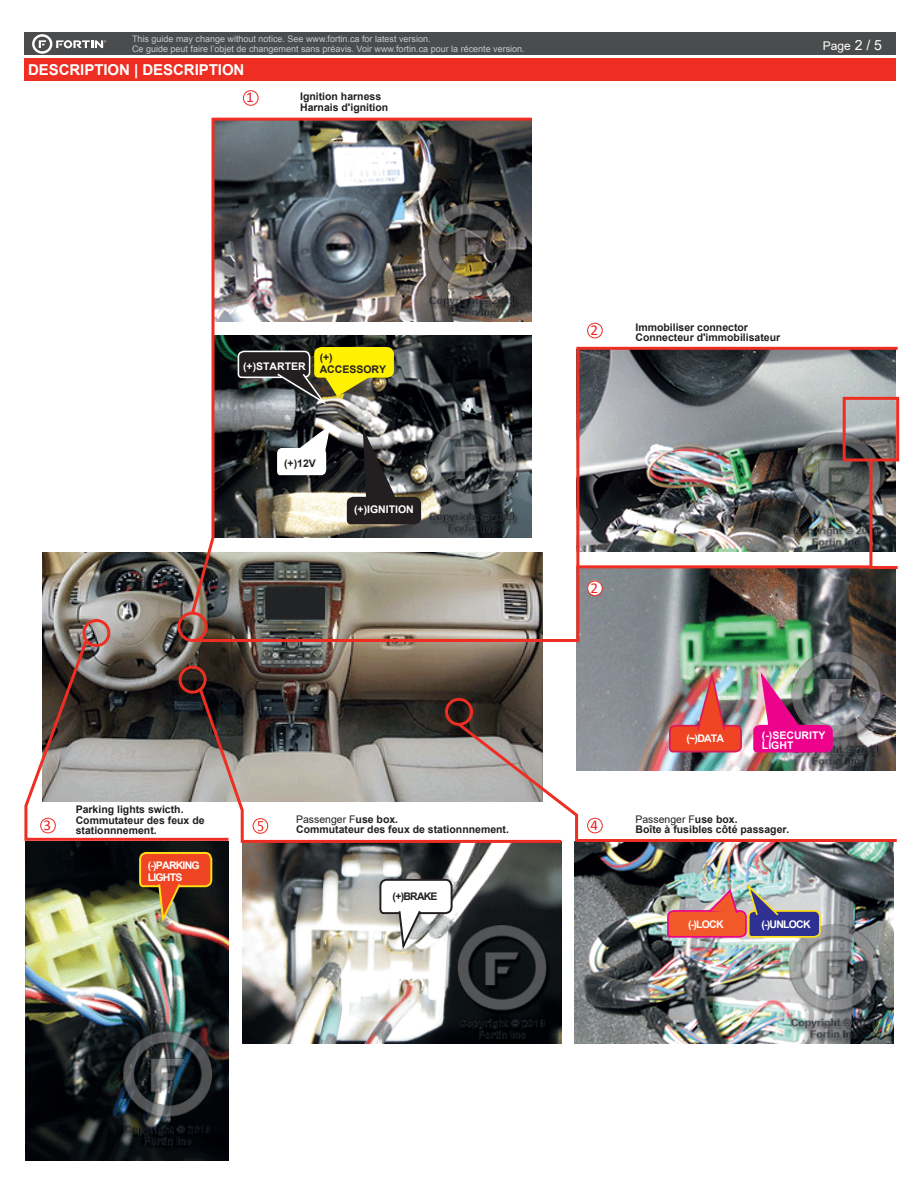
<style>
.page{position:relative;width:918px;height:1188px;background:#fff}
.page>*{position:absolute;margin:0;border:0;box-sizing:border-box;transform-origin:0 0}
.t1{font:700 15px "Arial";letter-spacing:-.005em;color:#fff}
.t2{font:15px "Calibri";color:#ee1d23}
.t3{font:12px "Arial";color:#fff}
.t4{font:700 10.5px/10.5px "Arial";color:#231f20}
.t5{font:700 10.5px/10.5px "Arial";color:#fff}
.t6{font:700 10.5px/12.6px "Arial";letter-spacing:-.075em;color:#fff}
.t7{font:9px/9.8px "Arial";color:#c7c8ca}
.s1{font-size:13.95px}
.s2{font-weight:400}
</style>
<div class="page">
<div style="left:24px;top:33px;width:872px;height:22px;background:#4b4c4d"></div>
<div style="left:24px;top:58px;width:872px;height:23px;background:#ee2e22"></div>
<svg style="left:32px;top:34px;width:74px;height:20px"></svg>
<img style="left:43px;top:552px;width:500px;height:134px">
<img style="left:575px;top:844px;width:319px;height:200px">
<img style="left:26px;top:842px;width:202px;height:318px">
<img style="left:242px;top:844px;width:319px;height:200px">
<img style="left:576px;top:643px;width:319px;height:77px">
<img style="left:193px;top:346px;width:707px;height:297px">
<div style="left:177px;top:612px;width:31px;height:30px;border:3px solid #ee2e22;border-radius:50%"></div>
<div style="left:843px;top:397px;width:56px;height:64px;border:3px solid #ee2e22"></div>
<img style="left:868px;top:457px;width:32px;height:114px">
<svg style="left:587px;top:581px;width:16px;height:15px"></svg>
<svg style="left:587px;top:323px;width:16px;height:15px"></svg>
<svg style="left:243px;top:90px;width:16px;height:16px"></svg>
<img style="left:668px;top:668px;width:75px;height:52px">
<img style="left:752px;top:675px;width:82px;height:45px">
<img style="left:666px;top:881px;width:156px;height:58px">
<hr style="left:576px;top:565px;width:295px;height:3px;background:#ee2e22">
<img style="left:564px;top:720px;width:333px;height:124px">
<div style="left:82px;top:619px;width:28px;height:28px;border:3px solid #ee2e22;border-radius:50%"></div>
<img style="left:189px;top:117px;width:346px;height:500px">
<img style="left:138px;top:851px;width:75px;height:75px">
<svg style="left:378px;top:878px;width:76px;height:75px"></svg>
<svg style="left:24px;top:637px;width:207px;height:205px"></svg>
<svg style="left:197px;top:686px;width:367px;height:158px"></svg>
<p class="t7" style="left:132px;top:34px;width:394px">This guide may change without notice. See www.fortin.ca for latest version.<br>Ce guide peut faire l’objet de changement sans préavis. Voir www.fortin.ca pour la récente version.</p>
<h1 class="t1" style="left:28px;top:59px;width:218px">DESCRIPTION | DESCRIPTION</h1>
<p class="t2" style="left:246px;top:87px;width:9px">1</p>
<p class="t4" style="left:300px;top:91px;width:90px">Ignition harness<br>Harnais d'ignition</p>
<p class="t3" style="left:823px;top:38px;width:61px">Page <span class="s1">2 / 5</span></p>
<p class="t5" style="left:243px;top:361px;width:64px">(+)STARTER</p>
<p class="t4" style="left:320px;top:351px;width:68px;line-height:12.6px">(+)<br>ACCESSORY</p>
<p class="t4" style="left:284px;top:458px;width:33px">(+)12V</p>
<p class="t5" style="left:354px;top:504px;width:61px">(+)IGNITION</p>
<p class="t2" style="left:590px;top:319px;width:9px">2</p>
<p class="t4" style="left:635px;top:322px;width:146px">Immobiliser connector<br>Connecteur d'immobilisateur</p>
<p class="t2" style="left:590px;top:577px;width:9px">2</p>
<p class="t4" style="left:76px;top:805px;width:130px">Parking lights swicth.<br>Commutateur des feux de stationnnement.</p>
<p class="t4" style="left:296px;top:814px;width:214px"><span class="s2">Passenger F</span>use box.<br>Commutateur des feux de stationnnement.</p>
<p class="t2" style="left:43px;top:814px;width:9px">3</p>
<p class="t2" style="left:590px;top:814px;width:9px">4</p>
<p class="t6" style="left:148px;top:859px;width:53px">(-)PARKING<br>LIGHTS</p>
<p class="t4" style="left:393px;top:891px;width:47px">(+)BRAKE</p>
<p class="t5" style="left:687px;top:733px;width:39px">(~)DATA</p>
<p class="t5" style="left:762px;top:730px;width:65px">(-)SECURITY<br>LIGHT</p>
<p class="t4" style="left:635px;top:814px;width:156px"><span class="s2">Passenger F</span>use box.<br>Boîte à fusibles côté passager.</p>
<p class="t5" style="left:688px;top:920px;width:37px">(-)LOCK</p>
<p class="t5" style="left:761px;top:920px;width:51px">(-)UNLOCK</p>
</div>
